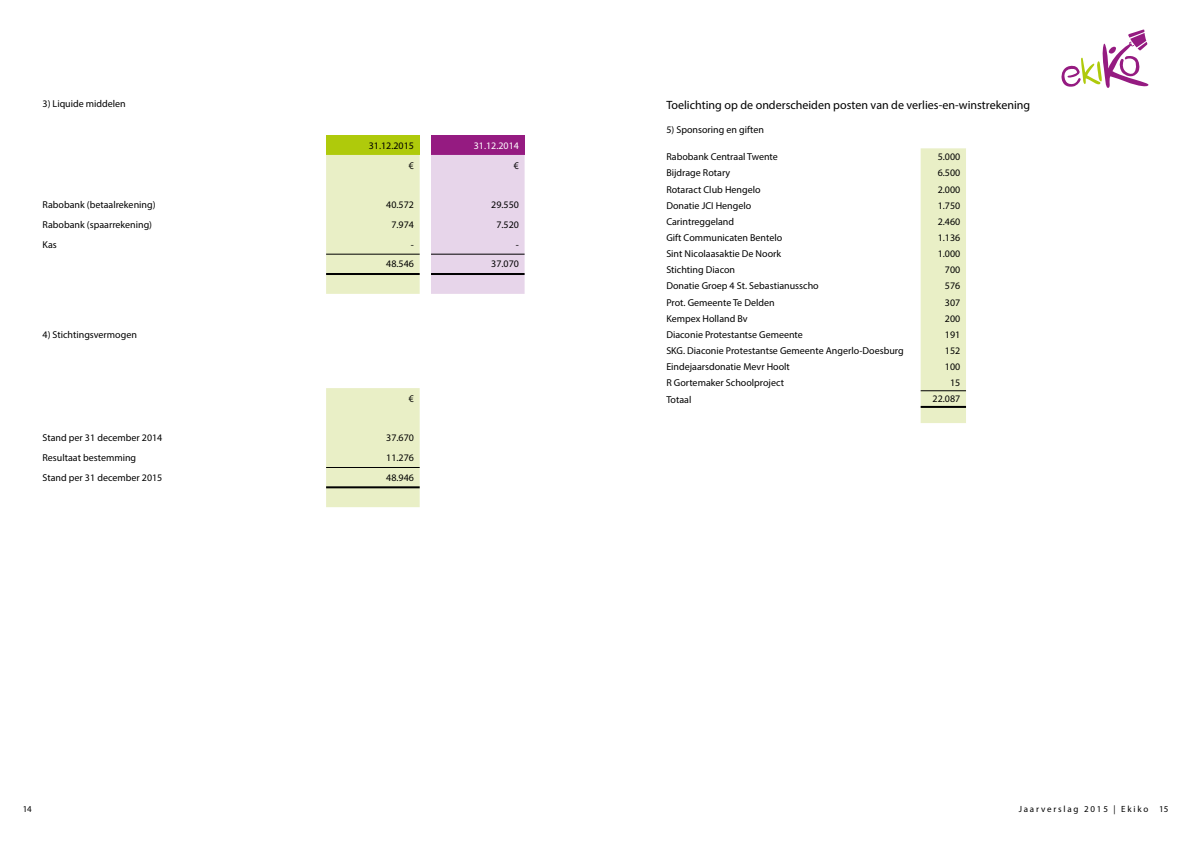
<style>
.page{position:relative;width:1191px;height:842px;background:#fff}
.page>*{position:absolute;margin:0;border:0;box-sizing:border-box;transform-origin:0 0}
.t1{font:12px "Myriad Pro";color:#000}
.t2{font:10px "Myriad Pro";color:#000}
.t3{font:10px "Myriad Pro";color:#fff}
.t4{font:10px "Frutiger Next LT";color:#000}
.t5{font:9px "Myriad Pro";letter-spacing:.2em;color:#000}
</style>
<div class="page">
<div style="left:326px;top:135px;width:94px;height:20px;background:#afca0b"></div>
<div style="left:431px;top:135px;width:93px;height:20px;background:#951b81"></div>
<div style="left:326px;top:155px;width:94px;height:139px;background:#e9efc6"></div>
<div style="left:431px;top:155px;width:93px;height:139px;background:#e7d5ea"></div>
<hr style="left:326px;top:254px;width:94px;height:1px;background:#000">
<hr style="left:431px;top:254px;width:93px;height:1px;background:#000">
<hr style="left:326px;top:273px;width:94px;height:2px;background:#000">
<hr style="left:431px;top:273px;width:93px;height:2px;background:#000">
<div style="left:326px;top:388px;width:94px;height:119px;background:#e9efc6"></div>
<hr style="left:326px;top:467px;width:94px;height:1px;background:#000">
<hr style="left:326px;top:486px;width:94px;height:2px;background:#000">
<svg style="left:1061px;top:29px;width:88px;height:59px"></svg>
<div style="left:920px;top:148px;width:46px;height:275px;background:#e9efc6"></div>
<hr style="left:920px;top:390px;width:46px;height:1px;background:#000">
<hr style="left:920px;top:406px;width:46px;height:2px;background:#000">
<p class="t2" style="left:43px;top:98px;width:85px">3) Liquide middelen</p>
<p class="t2" style="left:369px;top:139px;width:47px">31.12.2015</p>
<p class="t3" style="left:474px;top:139px;width:47px">31.12.2014</p>
<p class="t4" style="left:408px;top:160px;width:7px">€</p>
<p class="t4" style="left:513px;top:160px;width:7px">€</p>
<p class="t2" style="left:43px;top:199px;width:114px">Rabobank (betaalrekening)</p>
<p class="t2" style="left:386px;top:199px;width:29px">40.572</p>
<p class="t2" style="left:491px;top:199px;width:29px">29.550</p>
<p class="t2" style="left:43px;top:219px;width:111px">Rabobank (spaarrekening)</p>
<p class="t2" style="left:391px;top:219px;width:24px">7.974</p>
<p class="t2" style="left:496px;top:219px;width:24px">7.520</p>
<p class="t2" style="left:43px;top:238px;width:16px">Kas</p>
<p class="t2" style="left:411px;top:238px;width:5px">-</p>
<p class="t2" style="left:516px;top:238px;width:5px">-</p>
<p class="t2" style="left:386px;top:258px;width:29px">48.546</p>
<p class="t2" style="left:491px;top:258px;width:29px">37.070</p>
<p class="t2" style="left:43px;top:328px;width:96px">4) Stichtingsvermogen</p>
<p class="t4" style="left:408px;top:393px;width:7px">€</p>
<p class="t2" style="left:43px;top:432px;width:121px">Stand per 31 december 2014</p>
<p class="t2" style="left:386px;top:432px;width:29px">37.670</p>
<p class="t2" style="left:43px;top:452px;width:95px">Resultaat bestemming</p>
<p class="t2" style="left:386px;top:452px;width:29px">11.276</p>
<p class="t2" style="left:43px;top:472px;width:121px">Stand per 31 december 2015</p>
<p class="t2" style="left:386px;top:471px;width:29px">48.946</p>
<p class="t5" style="left:23px;top:803px;width:11px">14</p>
<p class="t1" style="left:666px;top:97px;width:365px">Toelichting op de onderscheiden posten van de verlies-en-winstrekening</p>
<p class="t2" style="left:666px;top:123px;width:99px">5) Sponsoring en giften</p>
<p class="t2" style="left:666px;top:151px;width:113px">Rabobank Centraal Twente</p>
<p class="t2" style="left:937px;top:151px;width:24px">5.000</p>
<p class="t2" style="left:666px;top:167px;width:65px">Bijdrage Rotary</p>
<p class="t2" style="left:937px;top:167px;width:24px">6.500</p>
<p class="t2" style="left:666px;top:183px;width:96px">Rotaract Club Hengelo</p>
<p class="t2" style="left:937px;top:183px;width:24px">2.000</p>
<p class="t2" style="left:666px;top:199px;width:86px">Donatie JCI Hengelo</p>
<p class="t2" style="left:937px;top:199px;width:24px">1.750</p>
<p class="t2" style="left:666px;top:215px;width:69px">Carintreggeland</p>
<p class="t2" style="left:937px;top:215px;width:24px">2.460</p>
<p class="t2" style="left:666px;top:231px;width:117px">Gift Communicaten Bentelo</p>
<p class="t2" style="left:937px;top:231px;width:24px">1.136</p>
<p class="t2" style="left:666px;top:248px;width:116px">Sint Nicolaasaktie De Noork</p>
<p class="t2" style="left:937px;top:248px;width:24px">1.000</p>
<p class="t2" style="left:666px;top:264px;width:70px">Stichting Diacon</p>
<p class="t2" style="left:945px;top:264px;width:17px">700</p>
<p class="t2" style="left:666px;top:280px;width:154px">Donatie Groep 4 St. Sebastianusscho</p>
<p class="t2" style="left:945px;top:280px;width:17px">576</p>
<p class="t2" style="left:666px;top:296px;width:110px">Prot. Gemeente Te Delden</p>
<p class="t2" style="left:945px;top:296px;width:17px">307</p>
<p class="t2" style="left:666px;top:312px;width:83px">Kempex Holland Bv</p>
<p class="t2" style="left:945px;top:312px;width:17px">200</p>
<p class="t2" style="left:666px;top:328px;width:138px">Diaconie Protestantse Gemeente</p>
<p class="t2" style="left:945px;top:328px;width:17px">191</p>
<p class="t2" style="left:666px;top:345px;width:239px">SKG. Diaconie Protestantse Gemeente Angerlo-Doesburg</p>
<p class="t2" style="left:945px;top:345px;width:17px">152</p>
<p class="t2" style="left:666px;top:361px;width:125px">Eindejaarsdonatie Mevr Hoolt</p>
<p class="t2" style="left:945px;top:361px;width:17px">100</p>
<p class="t2" style="left:666px;top:377px;width:119px">R Gortemaker Schoolproject</p>
<p class="t2" style="left:950px;top:377px;width:12px">15</p>
<p class="t2" style="left:666px;top:393px;width:27px">Totaal</p>
<p class="t2" style="left:932px;top:393px;width:29px">22.087</p>
<p class="t5" style="left:1018px;top:803px;width:151px">Jaarverslag 2015 | Ekiko 15</p>
</div>
